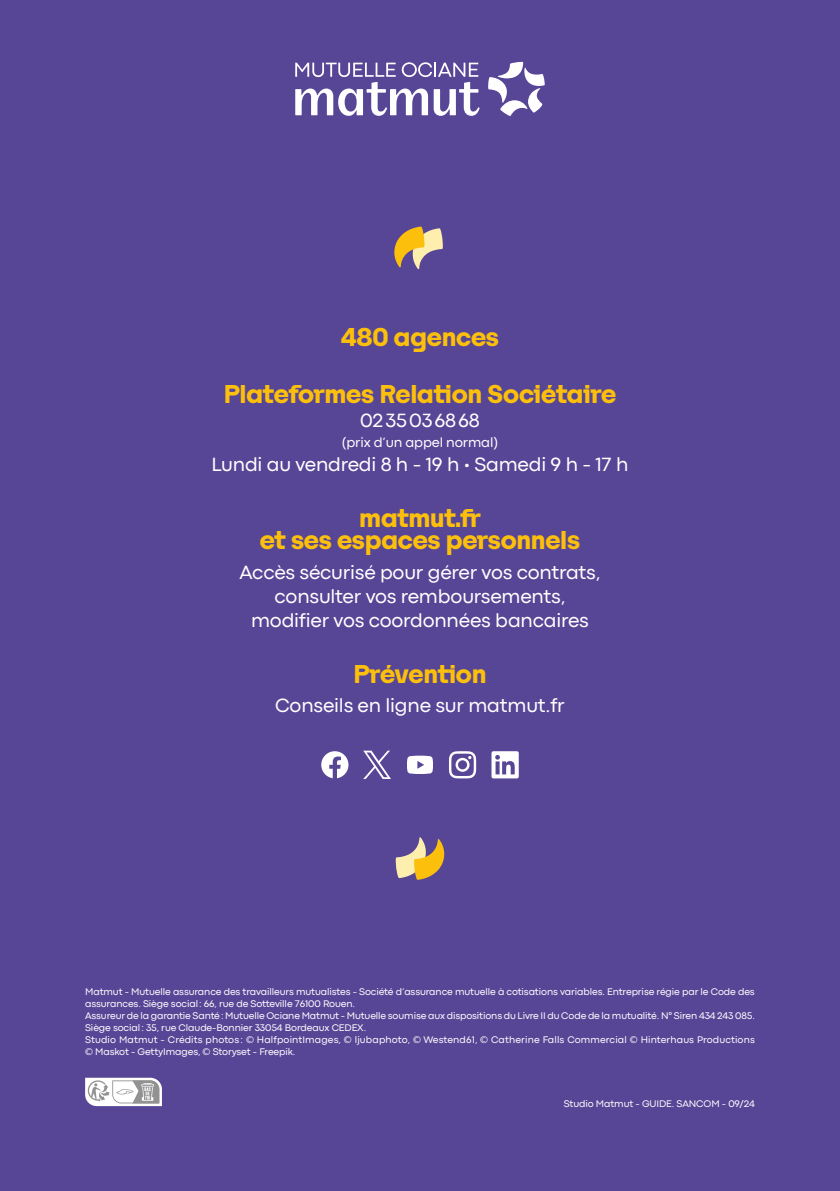
<style>
.page{position:relative;width:840px;height:1191px;background:#fff}
.page>*{position:absolute;margin:0;border:0;box-sizing:border-box;transform-origin:0 0}
.Titre_2_verso{font:700 24px/22px "Tosh A";letter-spacing:-.01em;color:#fcc00c;text-align:center}
.Txte_blanc{font:20px/24px "Codec Pro";letter-spacing:-.01em;color:#fff;text-align:center}
.t1{font:14px "Codec Pro";letter-spacing:-.01em;color:#fff}
.ML{font:10px/12px "Codec Pro";letter-spacing:-.01em;color:#fff}
.ML-2{font:10px/12px "Codec Pro";letter-spacing:.01em;color:#fff}
</style>
<div class="page">
<div style="left:0;top:0;width:839px;height:1191px;background:#574596"></div>
<svg style="left:321px;top:751px;width:27px;height:28px"></svg>
<svg style="left:363px;top:750px;width:28px;height:29px"></svg>
<svg style="left:407px;top:755px;width:26px;height:19px"></svg>
<svg style="left:449px;top:751px;width:27px;height:27px"></svg>
<svg style="left:491px;top:751px;width:27px;height:27px"></svg>
<svg style="left:394px;top:227px;width:49px;height:42px"></svg>
<svg style="left:395px;top:837px;width:50px;height:42px"></svg>
<svg style="left:488px;top:62px;width:56px;height:54px"></svg>
<svg style="left:295px;top:62px;width:184px;height:54px"></svg>
<svg style="left:85px;top:1077px;width:77px;height:29px;background:#d3d2d7"></svg>
<p class="Titre_2_verso" style="left:341px;top:326px;width:159px">480 agences</p>
<p class="Titre_2_verso" style="left:223px;top:384px;width:394px">Plateformes Relation Sociétaire</p>
<p class="Txte_blanc" style="left:360px;top:408px;width:121px">0235036868</p>
<p class="t1" style="left:341px;top:434px;width:158px">(prix d’un appel normal)</p>
<p class="Txte_blanc" style="left:211px;top:452px;width:418px">Lundi au vendredi 8 h - 19 h • Samedi 9 h - 17 h</p>
<p class="Titre_2_verso" style="left:259px;top:507px;width:322px">matmut.fr<br>et ses espaces personnels</p>
<p class="Txte_blanc" style="left:239px;top:559px;width:362px">Accès sécurisé pour gérer vos contrats, consulter vos remboursements, modifier vos coordonnées bancaires</p>
<p class="Titre_2_verso" style="left:353px;top:663px;width:134px">Prévention</p>
<p class="Txte_blanc" style="left:275px;top:693px;width:291px">Conseils en ligne sur matmut.fr</p>
<p class="ML" style="left:85px;top:985px;width:670px">Matmut - Mutuelle assurance des travailleurs mutualistes - Société d’assurance mutuelle à cotisations variables. Entreprise régie par le Code des assurances. Siège social: 66, rue de Sotteville 76100 Rouen.</p>
<p class="ML" style="left:85px;top:1009px;width:671px">Assureur de la garantie Santé: Mutuelle Ociane Matmut - Mutuelle soumise aux dispositions du Livre II du Code de la mutualité. N° Siren 434 243 085.<br>Siège social: 35, rue Claude-Bonnier 33054 Bordeaux CEDEX.</p>
<p class="ML-2" style="left:85px;top:1033px;width:670px">Studio Matmut - Crédits photos : © HalfpointImages, © ljubaphoto, © Westend61, © Catherine Falls Commercial © Hinterhaus Productions © Maskot - GettyImages, © Storyset - Freepik.</p>
<p class="ML" style="left:563px;top:1097px;width:192px">Studio Matmut - GUIDE. SANCOM - 09/24</p>
</div>
